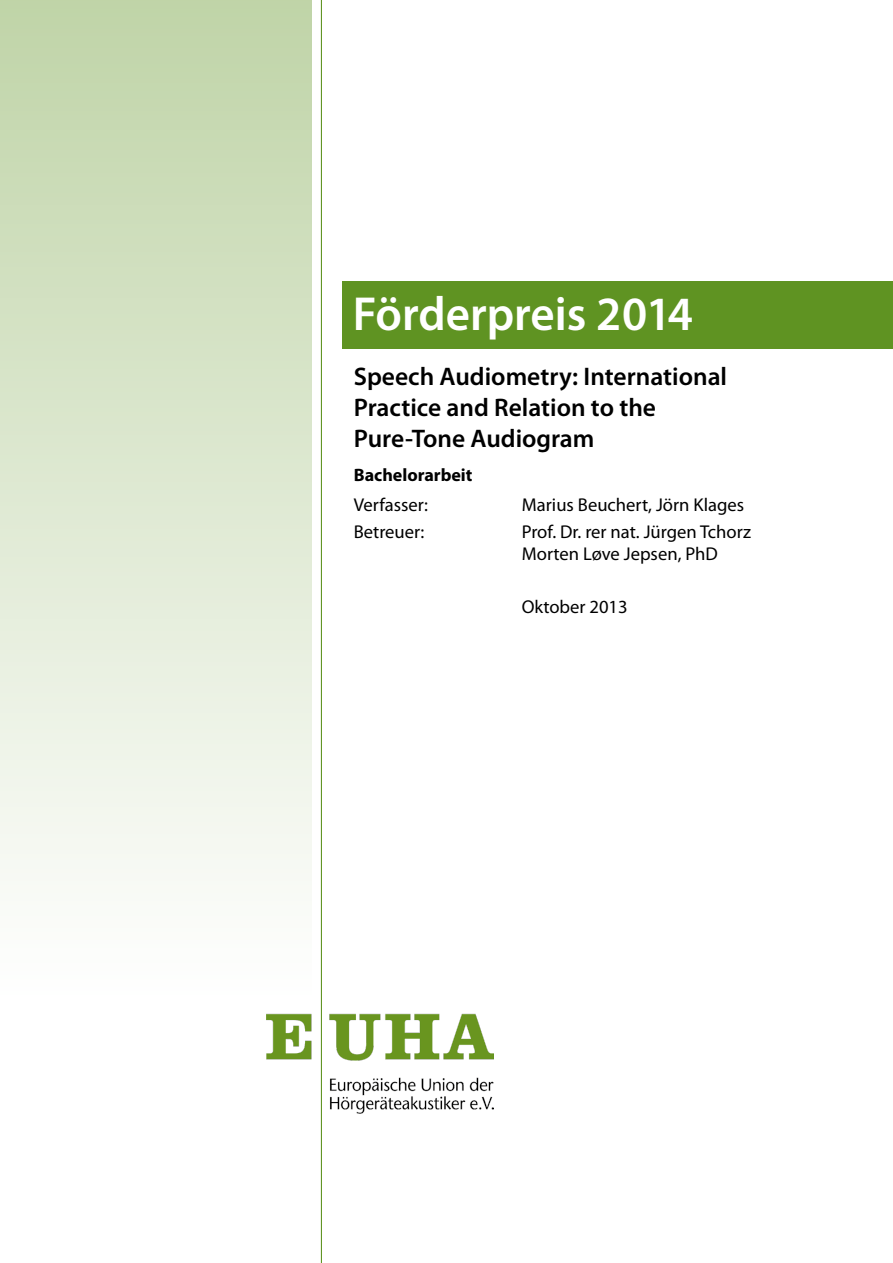
<style>
.page{position:relative;width:893px;height:1263px;background:#fff}
.page>*{position:absolute;margin:0;border:0;box-sizing:border-box;transform-origin:0 0}
.t1{font:600 48px "Myriad Pro";color:#fff}
.t2{font:600 25.5px/30.6px "Myriad Pro";color:#000}
.t3{font:18.6px/22.4px "Myriad Pro";color:#000}
.t4{font:700 18px "Myriad Pro";color:#000}
</style>
<div class="page">
<div style="left:0;top:1px;width:311px;height:997px;background:linear-gradient(to bottom,#bfd4a7,#fff)"></div>
<hr style="left:321px;top:0;width:1px;height:1263px;background:#5f9322">
<img style="left:266px;top:1012px;width:227px;height:101px">
<div style="left:343px;top:281px;width:550px;height:67px;background:#5f9322"></div>
<h1 class="t1" style="left:353px;top:284px;width:342px">Förderpreis 2014</h1>
<h2 class="t2" style="left:354px;top:361px;width:375px">Speech Audiometry: International<br>Practice and Relation to the<br>Pure-Tone Audiogram</h2>
<p class="t4" style="left:354px;top:463px;width:120px">Bachelorarbeit</p>
<p class="t3" style="left:354px;top:493px;width:76px">Verfasser:</p>
<p class="t3" style="left:522px;top:493px;width:224px">Marius Beuchert, Jörn Klages</p>
<p class="t3" style="left:354px;top:520px;width:72px">Betreuer:</p>
<p class="t3" style="left:522px;top:520px;width:231px">Prof. Dr. rer nat. Jürgen Tchorz<br>Morten Løve Jepsen, PhD</p>
<p class="t3" style="left:522px;top:595px;width:107px">Oktober 2013</p>
</div>
